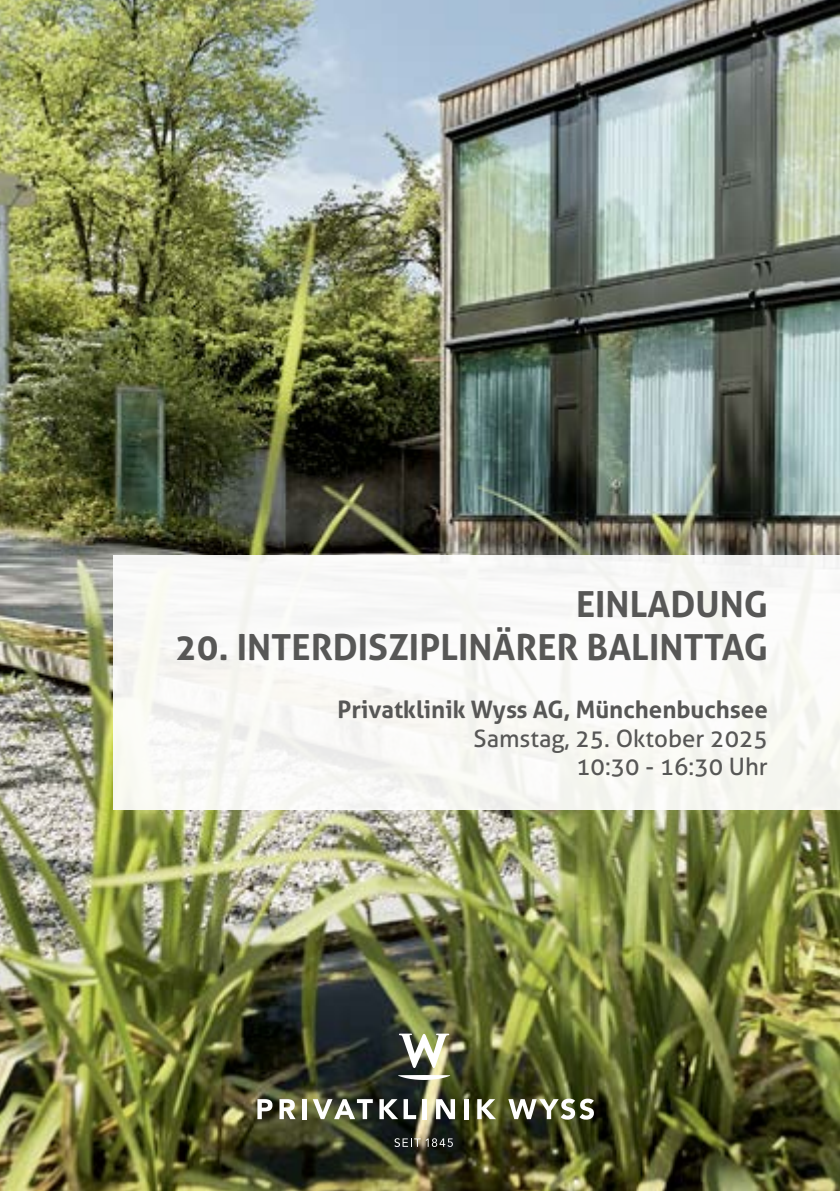
<style>
.page{position:relative;width:840px;height:1191px;background:#fff}
.page>*{position:absolute;margin:0;border:0;box-sizing:border-box;transform-origin:0 0}
.t1{font:700 36px "Aller";color:#575756}
.t2{font:24px/28.8px "Aller";color:#575756;text-align:right}
.t3{font:700 24px "Aller";color:#575756}
</style>
<div class="page">
<img style="left:0;top:0;width:839px;height:1191px">
<div style="left:113px;top:556px;width:726px;height:254px;background:#f9f9f6"></div>
<svg style="left:398px;top:1033px;width:51px;height:35px"></svg>
<svg style="left:398px;top:1075px;width:52px;height:5px"></svg>
<svg style="left:394px;top:1138px;width:58px;height:9px"></svg>
<svg style="left:257px;top:1099px;width:15px;height:20px"></svg>
<svg style="left:279px;top:1099px;width:16px;height:20px"></svg>
<div style="left:302px;top:1099px;width:5px;height:20px;background:#fff"></div>
<svg style="left:312px;top:1099px;width:60px;height:20px"></svg>
<svg style="left:379px;top:1099px;width:37px;height:20px"></svg>
<hr style="left:422px;top:1099px;width:4px;height:20px;background:#fff">
<svg style="left:436px;top:1099px;width:19px;height:20px"></svg>
<hr style="left:464px;top:1099px;width:4px;height:20px;background:#fff">
<svg style="left:477px;top:1099px;width:18px;height:20px"></svg>
<svg style="left:508px;top:1098px;width:85px;height:21px"></svg>
<p class="t1" style="left:575px;top:582px;width:193px">EINLADUNG</p>
<p class="t1" style="left:175px;top:625px;width:594px">20. INTERDISZIPLINÄRER BALINTTAG</p>
<p class="t3" style="left:337px;top:694px;width:432px">Privatklinik Wyss AG, Münchenbuchsee</p>
<p class="t2" style="left:473px;top:723px;width:296px">Samstag, 25. Oktober 2025<br>10:30 - 16:30 Uhr</p>
</div>
